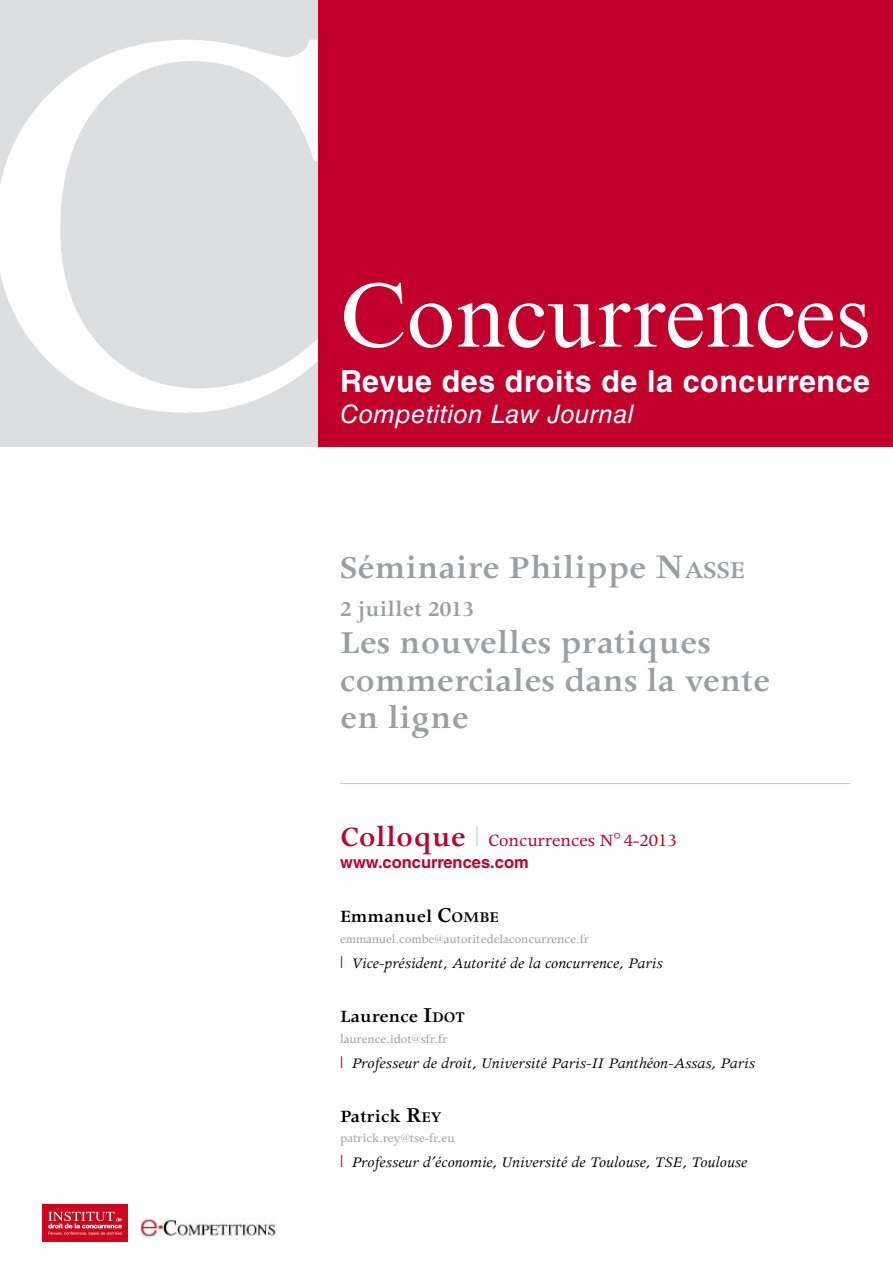
<style>
.page{position:relative;width:893px;height:1263px;background:#fff}
.page>*{position:absolute;margin:0;border:0;box-sizing:border-box;transform-origin:0 0}
.t1{font:91.2px "Times New Roman MT Std";color:#fff}
.t2{font:600 36px/37.5px "Apollo MT Std";color:#9c9e9f}
.t3{font:700 30.3px "Helvetica LT Std";letter-spacing:.02em;color:#fff}
.t4{font:italic 25.5px "Helvetica LT Std";letter-spacing:.02em;color:#fff}
.t5{font:600 24px "Apollo MT Std";color:#9c9e9f}
.t6{font:600 19.5px "Apollo MT Std";color:#000}
.t7{font:19.5px "Apollo MT Std";color:#c1002b}
.t8{font:italic 16.5px "Apollo MT Std";color:#000}
.t9{font:700 16.5px "Helvetica LT Std";color:#c1002b}
.t10{font:13.5px "Apollo MT Std";color:#9c9e9f}
.s1{font-size:39px}
.s2{font-size:27.3px}
.s3{font-weight:600;font-size:31.5px}
.s4{font-family:"Helvetica Neue LT";font-weight:100;font-size:27px;color:#c6c7c8}
.s5{font-size:24px}
.s6{font-size:16.8px}
.s7{font-family:"Helvetica Neue LT";font-weight:300;font-style:normal;color:#c1002b}
</style>
<div class="page">
<div style="left:0;top:0;width:319px;height:446px;background:#dddedf"></div>
<img style="left:0;top:9px;width:319px;height:437px">
<div style="left:319px;top:0;width:574px;height:446px;background:#c1002b"></div>
<img style="left:139px;top:1217px;width:138px;height:21px">
<div style="left:43px;top:1204px;width:85px;height:38px;background:#cd071e"></div>
<svg style="left:48px;top:1212px;width:74px;height:23px"></svg>
<hr style="left:340px;top:783px;width:510px;height:1px;background:#c6c7c8">
<h1 class="t1" style="left:340px;top:263px;width:532px">Concurrences</h1>
<h3 class="t3" style="left:340px;top:362px;width:531px">Revue des droits de la concurrence</h3>
<h3 class="t4" style="left:340px;top:399px;width:295px">Competition Law Journal</h3>
<h2 class="t2" style="left:340px;top:551px;width:406px">Séminaire Philippe <span class="s1">N</span><span class="s2">ASSE</span></h2>
<h3 class="t5" style="left:340px;top:596px;width:135px">2 juillet 2013</h3>
<h2 class="t2" style="left:340px;top:626px;width:432px">Les nouvelles pratiques commerciales dans la vente en ligne</h2>
<p class="t7" style="left:340px;top:829px;width:338px"><span class="s3">Colloque</span> <span class="s4">l</span> Concurrences N° 4-2013</p>
<p class="t9" style="left:340px;top:852px;width:190px">www.concurrences.com</p>
<p class="t6" style="left:340px;top:906px;width:160px">Emmanuel <span class="s5">C</span><span class="s6">OMBE</span></p>
<p class="t10" style="left:340px;top:931px;width:250px">emmanuel.combe@autoritedelaconcurrence.fr</p>
<p class="t8" style="left:340px;top:954px;width:324px"><span class="s7">l</span> Vice-président, Autorité de la concurrence, Paris</p>
<p class="t6" style="left:340px;top:1006px;width:126px">Laurence <span class="s5">I</span><span class="s6">DOT</span></p>
<p class="t10" style="left:340px;top:1031px;width:109px">laurence.idot@sfr.fr</p>
<p class="t8" style="left:340px;top:1054px;width:416px"><span class="s7">l</span> Professeur de droit, Université Paris-II Panthéon-Assas, Paris</p>
<p class="t6" style="left:340px;top:1106px;width:103px">Patrick <span class="s5">R</span><span class="s6">EY</span></p>
<p class="t10" style="left:340px;top:1131px;width:116px">patrick.rey@tse-fr.eu</p>
<p class="t8" style="left:340px;top:1154px;width:409px"><span class="s7">l</span> Professeur d’économie, Université de Toulouse, TSE, Toulouse</p>
</div>
